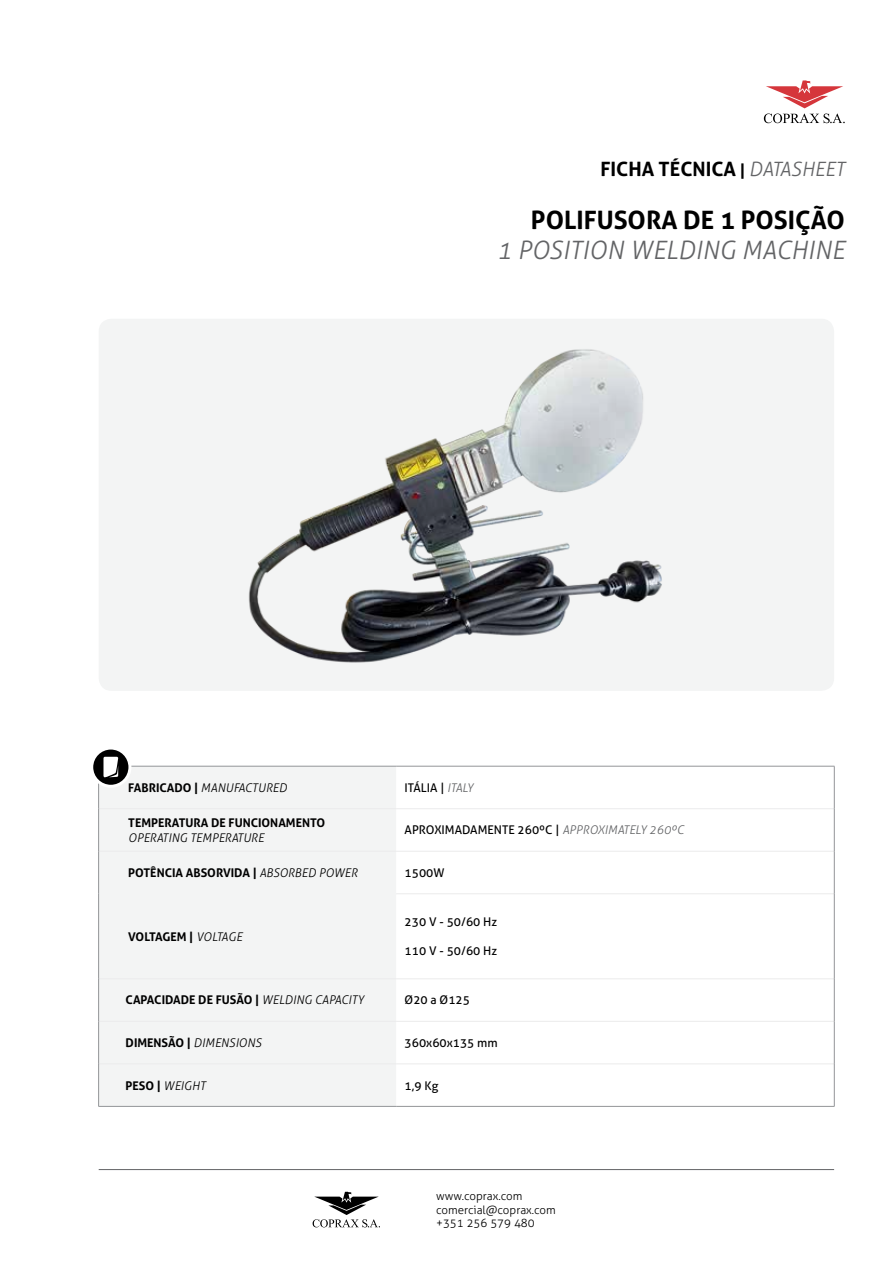
<style>
.page{position:relative;width:893px;height:1263px;background:#fff}
.page>*{position:absolute;margin:0;border:0;box-sizing:border-box;transform-origin:0 0}
.t1{font:italic 300 25.35px "Aller";color:#636466}
.t2{font:700 25.35px "Aller";color:#000}
.t3{font:700 19.8px "Aller";color:#000}
.t4{font:12px "Aller";color:#000}
.t5{font:700 12px "Aller";color:#000}
.t6{font:italic 300 12px "Aller";color:#000}
.t7{font:700 12px "Aller";letter-spacing:-.025em;color:#000}
.t8{font:300 11.55px/13.8px "Aller";color:#000}
.s1{font-size:16.2px}
.s2{font-weight:300;font-style:italic;color:#636466}
.s3{font-weight:700;font-style:normal}
.s4{font-weight:300;font-style:italic}
</style>
<div class="page">
<div style="left:99px;top:319px;width:735px;height:372px;background:#f3f4f4;border-radius:13px"></div>
<div style="left:99px;top:767px;width:297px;height:339px;background:#f3f4f4"></div>
<hr style="left:99px;top:808px;width:297px;height:1px;background:#ebebec">
<hr style="left:396px;top:808px;width:438px;height:1px;background:#ebebec">
<hr style="left:99px;top:851px;width:297px;height:1px;background:#ebebec">
<hr style="left:396px;top:851px;width:438px;height:1px;background:#ebebec">
<hr style="left:396px;top:893px;width:438px;height:1px;background:#ebebec">
<hr style="left:99px;top:978px;width:297px;height:1px;background:#ebebec">
<hr style="left:396px;top:978px;width:438px;height:1px;background:#ebebec">
<hr style="left:99px;top:1021px;width:297px;height:1px;background:#ebebec">
<hr style="left:396px;top:1021px;width:438px;height:1px;background:#ebebec">
<hr style="left:99px;top:1063px;width:297px;height:1px;background:#ebebec">
<hr style="left:396px;top:1063px;width:438px;height:1px;background:#ebebec">
<hr style="left:99px;top:893px;width:297px;height:1px;background:#f3f4f4">
<hr style="left:98px;top:766px;width:298px;height:1px;background:#939598">
<hr style="left:98px;top:766px;width:1px;height:43px;background:#939598">
<hr style="left:396px;top:766px;width:438px;height:1px;background:#939598">
<hr style="left:834px;top:766px;width:1px;height:43px;background:#939598">
<hr style="left:98px;top:809px;width:1px;height:42px;background:#939598">
<hr style="left:834px;top:809px;width:1px;height:42px;background:#939598">
<hr style="left:98px;top:851px;width:1px;height:43px;background:#939598">
<hr style="left:834px;top:851px;width:1px;height:43px;background:#939598">
<hr style="left:98px;top:894px;width:1px;height:85px;background:#939598">
<hr style="left:834px;top:894px;width:1px;height:85px;background:#939598">
<hr style="left:98px;top:979px;width:1px;height:42px;background:#939598">
<hr style="left:834px;top:979px;width:1px;height:42px;background:#939598">
<hr style="left:98px;top:1021px;width:1px;height:43px;background:#939598">
<hr style="left:834px;top:1021px;width:1px;height:43px;background:#939598">
<hr style="left:98px;top:1064px;width:1px;height:42px;background:#939598">
<hr style="left:834px;top:1064px;width:1px;height:42px;background:#939598">
<hr style="left:98px;top:1106px;width:298px;height:1px;background:#939598">
<hr style="left:396px;top:1106px;width:438px;height:1px;background:#939598">
<hr style="left:99px;top:1169px;width:735px;height:1px;background:#636466">
<svg style="left:313px;top:1192px;width:67px;height:35px"></svg>
<svg style="left:766px;top:80px;width:77px;height:28px"></svg>
<svg style="left:764px;top:114px;width:81px;height:9px"></svg>
<img style="left:248px;top:349px;width:414px;height:314px">
<svg style="left:92px;top:748px;width:38px;height:38px"></svg>
<div style="left:90px;top:746px;width:41px;height:42px;border:3px solid #fff;border-radius:50%"></div>
<svg style="left:103px;top:757px;width:15px;height:20px"></svg>
<h2 class="t3" style="left:600px;top:157px;width:246px">FICHA TÉCNICA <span class="s1">|</span> <span class="s2">DATASHEET</span></h2>
<h1 class="t2" style="left:531px;top:204px;width:315px">POLIFUSORA DE 1 POSIÇÃO</h1>
<h1 class="t1" style="left:496px;top:235px;width:350px">1 POSITION WELDING MACHINE</h1>
<p class="t6" style="left:128px;top:780px;width:160px"><span class="s3">FABRICADO |</span> MANUFACTURED</p>
<p class="t4" style="left:405px;top:780px;width:70px">ITÁLIA | <span class="s2">ITALY</span></p>
<p class="t5" style="left:128px;top:815px;width:198px">TEMPERATURA DE FUNCIONAMENTO</p>
<p class="t6" style="left:128px;top:830px;width:137px">OPERATING TEMPERATURE</p>
<p class="t4" style="left:405px;top:823px;width:281px">APROXIMADAMENTE 260ºC | <span class="s2">APPROXIMATELY 260ºC</span></p>
<p class="t5" style="left:128px;top:865px;width:231px">POTÊNCIA ABSORVIDA | <span class="s4">ABSORBED POWER</span></p>
<p class="t4" style="left:405px;top:865px;width:41px">1500W</p>
<p class="t7" style="left:128px;top:929px;width:116px">VOLTAGEM | <span class="s4">VOLTAGE</span></p>
<p class="t4" style="left:405px;top:915px;width:94px">230 V - 50/60 Hz</p>
<p class="t4" style="left:405px;top:943px;width:94px">110 V - 50/60 Hz</p>
<p class="t5" style="left:126px;top:993px;width:240px">CAPACIDADE DE FUSÃO | <span class="s4">WELDING CAPACITY</span></p>
<p class="t4" style="left:405px;top:993px;width:67px">Ø20 a Ø125</p>
<p class="t6" style="left:126px;top:1035px;width:137px"><span class="s3">DIMENSÃO |</span> DIMENSIONS</p>
<p class="t4" style="left:405px;top:1035px;width:95px">360x60x135 mm</p>
<p class="t6" style="left:126px;top:1078px;width:82px"><span class="s3">PESO |</span> WEIGHT</p>
<p class="t4" style="left:405px;top:1078px;width:35px">1,9 Kg</p>
<p class="t8" style="left:436px;top:1189px;width:121px">www.coprax.com comercial@coprax.com +351 256 579 480</p>
</div>
